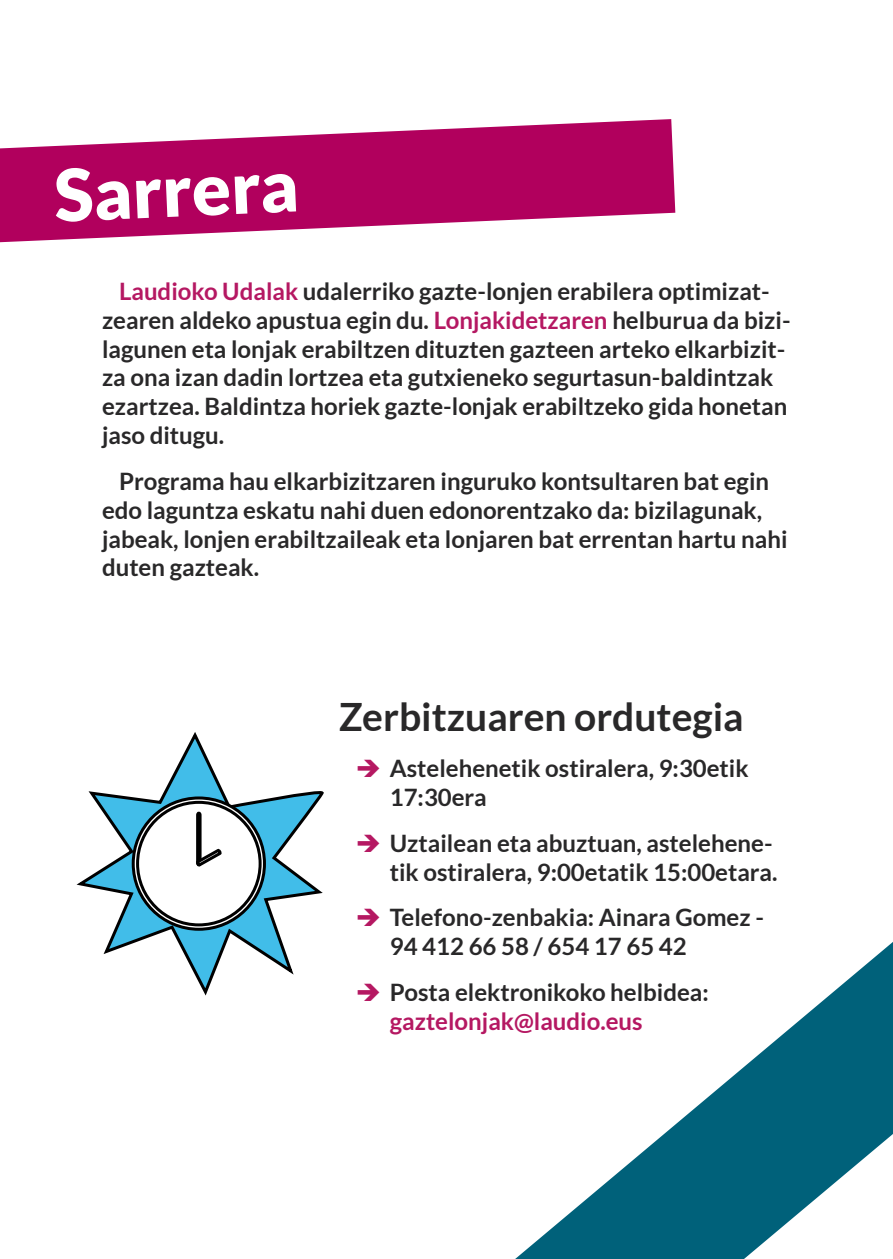
<style>
.page{position:relative;width:893px;height:1259px;background:#fff}
.page>*{position:absolute;margin:0;border:0;box-sizing:border-box;transform-origin:0 0}
.t1{font:900 72px "Lato";color:#fff}
.t2{font:700 39px "Lato";color:#292829}
.t3{font:700 24px/28.8px "Lato";color:#292829}
.s1{color:#b51862}
</style>
<div class="page">
<svg style="left:0;top:119px;width:675px;height:123px;fill:#b1005d"></svg>
<svg style="left:76px;top:732px;width:248px;height:264px"></svg>
<svg style="left:133px;top:798px;width:131px;height:131px"></svg>
<div style="left:132px;top:796px;width:134px;height:134px;border:3px solid #000;border-radius:50%"></div>
<div style="left:138px;top:802px;width:122px;height:123px;background:#fff;border-radius:50%"></div>
<div style="left:136px;top:801px;width:126px;height:125px;border:3px solid #000;border-radius:50%"></div>
<div style="left:196px;top:811px;width:6px;height:55px;border:3px solid #000;border-radius:2px"></div>
<svg style="left:196px;top:846px;width:26px;height:21px"></svg>
<svg style="left:515px;top:942px;width:378px;height:317px"></svg>
<h1 class="t1" style="left:52px;top:154px;width:246px;rotate:-3deg">Sarrera</h1>
<p class="t3" style="left:102px;top:276px;width:690px;text-indent:17px"><span class="s1">Laudioko Udalak</span> udalerriko gazte-lonjen erabilera optimizat&shy;zearen aldeko apustua egin du. <span class="s1">Lonjakidetzaren</span> helburua da bizi&shy;lagunen eta lonjak erabiltzen dituzten gazteen arteko elkarbizit&shy;za ona izan dadin lortzea eta gutxieneko segurtasun-baldintzak ezartzea. Baldintza horiek gazte-lonjak erabiltzeko gida honetan jaso ditugu.</p>
<p class="t3" style="left:102px;top:466px;width:687px;text-indent:17px">Programa hau elkarbizitzaren inguruko kontsultaren bat egin edo laguntza eskatu nahi duen edonorentzako da: bizilagunak, jabeak, lonjen erabiltzaileak eta lonjaren bat errentan hartu nahi duten gazteak.</p>
<h2 class="t2" style="left:339px;top:695px;width:406px">Zerbitzuaren ordutegia</h2>
<p class="t3" style="left:390px;top:753px;width:360px;text-indent:-34px"><span class="s1">➔</span> Astelehenetik ostiralera, 9:30etik<br>17:30era</p>
<p class="t3" style="left:356px;top:828px;width:423px;text-align:right"><span class="s1">➔</span> Uztailean eta abuztuan, astelehene&shy;tik ostiralera, 9:00etatik 15:00etara.</p>
<p class="t3" style="left:390px;top:903px;width:376px;text-indent:-34px"><span class="s1">➔</span> Telefono-zenbakia: Ainara Gomez -<br>94 412 66 58 / 654 17 65 42</p>
<p class="t3" style="left:390px;top:977px;width:321px;text-indent:-34px"><span class="s1">➔</span> Posta elektronikoko helbidea: <span class="s1">gaztelonjak@laudio.eus</span></p>
</div>
